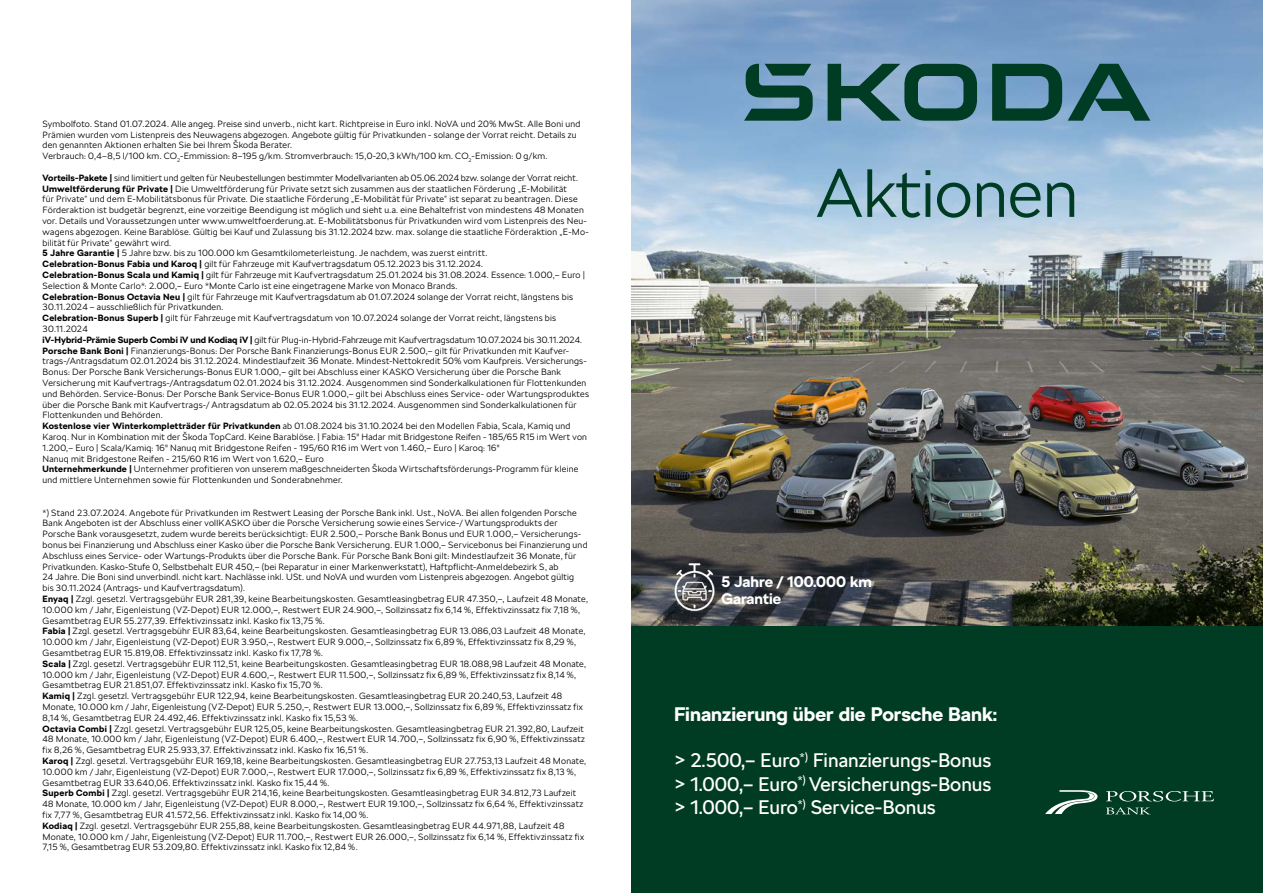
<style>
.page{position:relative;width:1263px;height:893px;background:#fff}
.page>*{position:absolute;margin:0;border:0;box-sizing:border-box;transform-origin:0 0}
.t1{font:300 67.5px "SKODA Next";color:#003b23}
.t2{font:19.5px/23.4px "SKODA Next";color:#fff;text-align:justify}
.t3{font:700 19.5px "SKODA Next";color:#fff}
.t4{font:700 15.15px/17.5px "SKODA Next";color:#fff}
.t5{font:300 9px/10.8px "SKODA Next";letter-spacing:.03em;color:#000}
.s1{font-weight:700}
</style>
<div class="page">
<img style="left:631px;top:0;width:632px;height:626px">
<svg style="left:744px;top:43px;width:453px;height:78px;background:#568397"></svg>
<div style="left:631px;top:626px;width:632px;height:267px;background:#003b23"></div>
<svg style="left:1045px;top:790px;width:169px;height:24px"></svg>
<img style="left:656px;top:560px;width:78px;height:52px">
<p class="t5" style="left:43px;top:118px;width:539px">Symbolfoto. Stand 01.07.2024. Alle angeg. Preise sind unverb., nicht kart. Richtpreise in Euro inkl. NoVA und 20% MwSt. Alle Boni und Prämien wurden vom Listenpreis des Neuwagens abgezogen. Angebote gültig für Privatkunden - solange der Vorrat reicht. Details zu den genannten Aktionen erhalten Sie bei Ihrem Škoda Berater.<br>Verbrauch: 0,4–8,5 l/100 km. CO<sub>2</sub>-Emmission: 8–195 g/km. Stromverbrauch: 15,0-20,3 kWh/100 km. CO<sub>2</sub>-Emission: 0 g/km.</p>
<p class="t5" style="left:43px;top:172px;width:548px"><span class="s1">Vorteils-Pakete |</span> sind limitiert und gelten für Neubestellungen bestimmter Modellvarianten ab 05.06.2024 bzw. solange der Vorrat reicht.<br><span class="s1">Umweltförderung für Private |</span> Die Umweltförderung für Private setzt sich zusammen aus der staatlichen Förderung „E-Mobilität<br>für Private“ und dem E-Mobilitätsbonus für Private. Die staatliche Förderung „E-Mobilität für Private“ ist separat zu beantragen. Diese Förderaktion ist budgetär begrenzt, eine vorzeitige Beendigung ist möglich und sieht u.a. eine Behaltefrist von mindestens 48 Monaten vor. Details und Voraussetzungen unter www.umweltfoerderung.at. E-Mobilitätsbonus für Privatkunden wird vom Listenpreis des Neu&shy;wagens abgezogen. Keine Barablöse. Gültig bei Kauf und Zulassung bis 31.12.2024 bzw. max. solange die staatliche Förderaktion „E-Mo&shy;bilität für Private“ gewährt wird.<br><span class="s1">5 Jahre Garantie |</span> 5 Jahre bzw. bis zu 100.000 km Gesamtkilometerleistung. Je nachdem, was zuerst eintritt.<br><span class="s1">Celebration-Bonus Fabia und Karoq |</span> gilt für Fahrzeuge mit Kaufvertragsdatum 05.12.2023 bis 31.12.2024.<br><span class="s1">Celebration-Bonus Scala und Kamiq |</span> gilt für Fahrzeuge mit Kaufvertragsdatum 25.01.2024 bis 31.08.2024. Essence: 1.000,– Euro | Selection &amp; Monte Carlo*: 2.000,– Euro *Monte Carlo ist eine eingetragene Marke von Monaco Brands.<br><span class="s1">Celebration-Bonus Octavia Neu |</span> gilt für Fahrzeuge mit Kaufvertragsdatum ab 01.07.2024 solange der Vorrat reicht, längstens bis 30.11.2024 – ausschließlich für Privatkunden.<br><span class="s1">Celebration-Bonus Superb |</span> gilt für Fahrzeuge mit Kaufvertragsdatum von 10.07.2024 solange der Vorrat reicht, längstens bis 30.11.2024<br><span class="s1">iV-Hybrid-Prämie Superb Combi iV und Kodiaq iV |</span> gilt für Plug-in-Hybrid-Fahrzeuge mit Kaufvertragsdatum 10.07.2024 bis 30.11.2024.<br><span class="s1">Porsche Bank Boni |</span> Finanzierungs-Bonus: Der Porsche Bank Finanzierungs-Bonus EUR 2.500,– gilt für Privatkunden mit Kaufver&shy;trags-/Antragsdatum 02.01.2024 bis 31.12.2024. Mindestlaufzeit 36 Monate. Mindest-Nettokredit 50% vom Kaufpreis. Versicherungs-Bonus: Der Porsche Bank Versicherungs-Bonus EUR 1.000,– gilt bei Abschluss einer KASKO Versicherung über die Porsche Bank Versicherung mit Kaufvertrags-/Antragsdatum 02.01.2024 bis 31.12.2024. Ausgenommen sind Sonderkalkulationen für Flottenkunden und Behörden. Service-Bonus: Der Porsche Bank Service-Bonus EUR 1.000,– gilt bei Abschluss eines Service- oder Wartungsproduktes über die Porsche Bank mit Kaufvertrags-/ Antragsdatum ab 02.05.2024 bis 31.12.2024. Ausgenommen sind Sonderkalkulationen für Flottenkunden und Behörden.<br><span class="s1">Kostenlose vier Winterkompletträder für Privatkunden</span> ab 01.08.2024 bis 31.10.2024 bei den Modellen Fabia, Scala, Kamiq und Karoq. Nur in Kombination mit der Škoda TopCard. Keine Barablöse. | Fabia: 15" Hadar mit Bridgestone Reifen - 185/65 R15 im Wert von 1.200,– Euro | Scala/Kamiq: 16" Nanuq mit Bridgestone Reifen - 195/60 R16 im Wert von 1.460,– Euro | Karoq: 16"<br>Nanuq mit Bridgestone Reifen - 215/60 R16 im Wert von 1.620,– Euro<br><span class="s1">Unternehmerkunde |</span> Unternehmer profitieren von unserem maßgeschneiderten Škoda Wirtschaftsförderungs-Programm für kleine und mittlere Unternehmen sowie für Flottenkunden und Sonderabnehmer.</p>
<p class="t5" style="left:43px;top:507px;width:547px">*) Stand 23.07.2024. Angebote für Privatkunden im Restwert Leasing der Porsche Bank inkl. Ust., NoVA. Bei allen folgenden Porsche Bank Angeboten ist der Abschluss einer vollKASKO über die Porsche Versicherung sowie eines Service-/ Wartungsprodukts der Porsche Bank vorausgesetzt, zudem wurde bereits berücksichtigt: EUR 2.500,– Porsche Bank Bonus und EUR 1.000,– Versicherungs&shy;bonus bei Finanzierung und Abschluss einer Kasko über die Porsche Bank Versicherung. EUR 1.000,– Servicebonus bei Finanzierung und Abschluss eines Service- oder Wartungs-Produkts über die Porsche Bank. Für Porsche Bank Boni gilt: Mindestlaufzeit 36 Monate, für Privatkunden. Kasko-Stufe 0, Selbstbehalt EUR 450,– (bei Reparatur in einer Markenwerkstatt), Haftpflicht-Anmeldebezirk S, ab<br>24 Jahre. Die Boni sind unverbindl. nicht kart. Nachlässe inkl. USt. und NoVA und wurden vom Listenpreis abgezogen. Angebot gültig<br>bis 30.11.2024 (Antrags- und Kaufvertragsdatum).<br><span class="s1">Enyaq |</span> Zzgl. gesetzl. Vertragsgebühr EUR 281,39, keine Bearbeitungskosten. Gesamtleasingbetrag EUR 47.350,–, Laufzeit 48 Monate, 10.000 km / Jahr, Eigenleistung (VZ-Depot) EUR 12.000,–, Restwert EUR 24.900,–, Sollzinssatz fix 6,14 %, Effektivzinssatz fix 7,18 %, Gesamtbetrag EUR 55.277,39. Effektivzinssatz inkl. Kasko fix 13,75 %.<br><span class="s1">Fabia |</span> Zzgl. gesetzl. Vertragsgebühr EUR 83,64, keine Bearbeitungskosten. Gesamtleasingbetrag EUR 13.086,03 Laufzeit 48 Monate, 10.000 km / Jahr, Eigenleistung (VZ-Depot) EUR 3.950,–, Restwert EUR 9.000,–, Sollzinssatz fix 6,89 %, Effektivzinssatz fix 8,29 %, Gesamtbetrag EUR 15.819,08. Effektivzinssatz inkl. Kasko fix 17,78 %.<br><span class="s1">Scala |</span> Zzgl. gesetzl. Vertragsgebühr EUR 112,51, keine Bearbeitungskosten. Gesamtleasingbetrag EUR 18.088,98 Laufzeit 48 Monate, 10.000 km / Jahr, Eigenleistung (VZ-Depot) EUR 4.600,–, Restwert EUR 11.500,–, Sollzinssatz fix 6,89 %, Effektivzinssatz fix 8,14 %, Gesamtbetrag EUR 21.851,07. Effektivzinssatz inkl. Kasko fix 15,70 %.<br><span class="s1">Kamiq |</span> Zzgl. gesetzl. Vertragsgebühr EUR 122,94, keine Bearbeitungskosten. Gesamtleasingbetrag EUR 20.240,53, Laufzeit 48<br>Monate, 10.000 km / Jahr, Eigenleistung (VZ-Depot) EUR 5.250,–, Restwert EUR 13.000,–, Sollzinssatz fix 6,89 %, Effektivzinssatz fix 8,14 %, Gesamtbetrag EUR 24.492,46. Effektivzinssatz inkl. Kasko fix 15,53 %.<br><span class="s1">Octavia Combi |</span> Zzgl. gesetzl. Vertragsgebühr EUR 125,05, keine Bearbeitungskosten. Gesamtleasingbetrag EUR 21.392,80, Laufzeit 48 Monate, 10.000 km / Jahr, Eigenleistung (VZ-Depot) EUR 6.400,–, Restwert EUR 14.700,–, Sollzinssatz fix 6,90 %, Effektivzinssatz fix 8,26 %, Gesamtbetrag EUR 25.933,37. Effektivzinssatz inkl. Kasko fix 16,51 %.<br><span class="s1">Karoq |</span> Zzgl. gesetzl. Vertragsgebühr EUR 169,18, keine Bearbeitungskosten. Gesamtleasingbetrag EUR 27.753,13 Laufzeit 48 Monate, 10.000 km / Jahr, Eigenleistung (VZ-Depot) EUR 7.000,–, Restwert EUR 17.000,–, Sollzinssatz fix 6,89 %, Effektivzinssatz fix 8,13 %, Gesamtbetrag EUR 33.640,06. Effektivzinssatz inkl. Kasko fix 15,44 %.<br><span class="s1">Superb Combi |</span> Zzgl. gesetzl. Vertragsgebühr EUR 214,16, keine Bearbeitungskosten. Gesamtleasingbetrag EUR 34.812,73 Laufzeit 48 Monate, 10.000 km / Jahr, Eigenleistung (VZ-Depot) EUR 8.000,–, Restwert EUR 19.100,–, Sollzinssatz fix 6,64 %, Effektivzinssatz fix 7,77 %, Gesamtbetrag EUR 41.572,56. Effektivzinssatz inkl. Kasko fix 14,00 %.<br><span class="s1">Kodiaq |</span> Zzgl. gesetzl. Vertragsgebühr EUR 255,88, keine Bearbeitungskosten. Gesamtleasingbetrag EUR 44.971,88, Laufzeit 48<br>Monate, 10.000 km / Jahr, Eigenleistung (VZ-Depot) EUR 11.700,–, Restwert EUR 26.000,–, Sollzinssatz fix 6,14 %, Effektivzinssatz fix 7,15 %, Gesamtbetrag EUR 53.209,80. Effektivzinssatz inkl. Kasko fix 12,84 %.</p>
<h1 class="t1" style="left:816px;top:154px;width:264px">Aktionen</h1>
<h3 class="t4" style="left:721px;top:572px;width:152px">5 Jahre / 100.000 km<br>Garantie</h3>
<h2 class="t3" style="left:674px;top:702px;width:325px">Finanzierung über die Porsche Bank:</h2>
<h2 class="t2" style="left:674px;top:749px;width:319px">&gt; 2.500,– Euro<sup>*)</sup> Finanzierungs-Bonus &gt; 1.000,– Euro<sup>*)</sup> Versicherungs-Bonus &gt; 1.000,– Euro<sup>*)</sup> Service-Bonus</h2>
</div>
